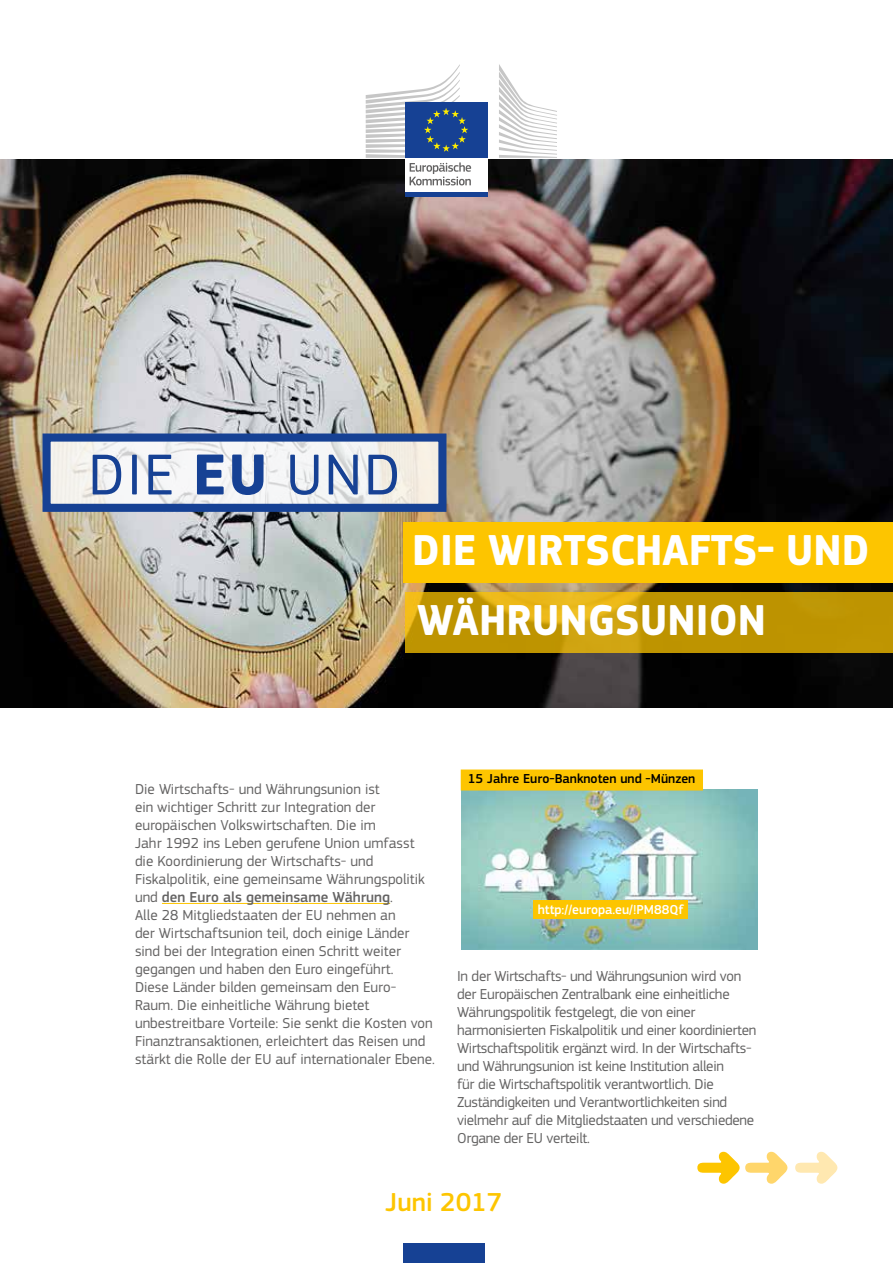
<style>
.page{position:relative;width:893px;height:1263px;background:#fff}
.page>*{position:absolute;margin:0;border:0;box-sizing:border-box;transform-origin:0 0}
.t1{font:60px "EC Square Sans Pro";letter-spacing:.03em;color:#164194}
.t2{font:700 45px "EC Square Sans Pro";color:#fff;scale:.94 1}
.t3{font:500 27px "EC Square Sans Pro";color:#fdc500}
.t4{font:15px/18px "EC Square Sans Pro";color:#646363}
.t5{font:15px/18px "EC Square Sans Pro";letter-spacing:-.02em;color:#646363}
.t6{font:500 13.5px "EC Square Sans Pro";color:#000}
.t7{font:500 13.5px "EC Square Sans Pro";color:#fff}
.s1{font-weight:700}
.s2{font-weight:500}
.s3{color:#fdc500}
</style>
<div class="page">
<hr style="left:162px;top:903px;width:228px;height:1px;background:#fdc500">
<div style="left:403px;top:1244px;width:81px;height:19px;background:#164194"></div>
<svg style="left:697px;top:1152px;width:90px;height:32px"></svg>
<svg style="left:795px;top:1152px;width:42px;height:32px"></svg>
<img style="left:0;top:160px;width:893px;height:547px">
<div style="left:403px;top:522px;width:490px;height:60px;background:#fdc500"></div>
<div style="left:405px;top:156px;width:82px;height:37px;background:#fff"></div>
<div style="left:405px;top:103px;width:82px;height:55px;background:#164194"></div>
<hr style="left:405px;top:192px;width:82px;height:4px;background:#164194">
<svg style="left:499px;top:64px;width:58px;height:94px"></svg>
<svg style="left:366px;top:64px;width:105px;height:121px"></svg>
<svg style="left:405px;top:592px;width:488px;height:61px;fill:#be9400"></svg>
<svg style="left:52px;top:442px;width:385px;height:61px;fill:#f4f4f4"></svg>
<div style="left:43px;top:433px;width:403px;height:79px;border:8px solid #164194"></div>
<img style="left:461px;top:790px;width:296px;height:160px">
<div style="left:461px;top:769px;width:242px;height:21px;background:#fdc500"></div>
<div style="left:533px;top:900px;width:155px;height:19px;background:#fdc500"></div>
<h1 class="t1" style="left:88px;top:440px;width:314px">DIE <span class="s1">EU</span> UND</h1>
<h2 class="t2" style="left:412px;top:523px;width:488px">DIE WIRTSCHAFTS- UND</h2>
<h2 class="t2" style="left:417px;top:593px;width:373px">WÄHRUNGSUNION</h2>
<p class="t4" style="left:135px;top:780px;width:301px">Die Wirtschafts- und Währungsunion ist<br>ein wichtiger Schritt zur Integration der europäischen Volkswirtschaften. Die im<br>Jahr 1992 ins Leben gerufene Union umfasst die Koordinierung der Wirtschafts- und Fiskalpolitik, eine gemeinsame Währungspolitik und <span class="s2">den Euro als gemeinsame Währung</span>.<br>Alle 28 Mitgliedstaaten der EU nehmen an<br>der Wirtschaftsunion teil, doch einige Länder sind bei der Integration einen Schritt weiter gegangen und haben den Euro eingeführt.<br>Diese Länder bilden gemeinsam den Euro-Raum. Die einheitliche Währung bietet unbestreitbare Vorteile: Sie senkt die Kosten von Finanztransaktionen, erleichtert das Reisen und stärkt die Rolle der EU auf internationaler Ebene.</p>
<p class="t6" style="left:461px;top:771px;width:236px"><span class="s3">n</span>15 Jahre Euro-Banknoten und -Münzen</p>
<p class="t7" style="left:538px;top:902px;width:148px">http://europa.eu/!PM88Qf</p>
<p class="t5" style="left:457px;top:967px;width:301px">In der Wirtschafts- und Währungsunion wird von der Europäischen Zentralbank eine einheitliche Währungspolitik festgelegt, die von einer harmonisierten Fiskalpolitik und einer koordinierten Wirtschaftspolitik ergänzt wird. In der Wirtschafts&shy;und Währungsunion ist keine Institution allein<br>für die Wirtschaftspolitik verantwortlich. Die Zuständigkeiten und Verantwortlichkeiten sind vielmehr auf die Mitgliedstaaten und verschiedene Organe der EU verteilt.</p>
<h3 class="t3" style="left:386px;top:1186px;width:118px">Juni 2017</h3>
</div>
